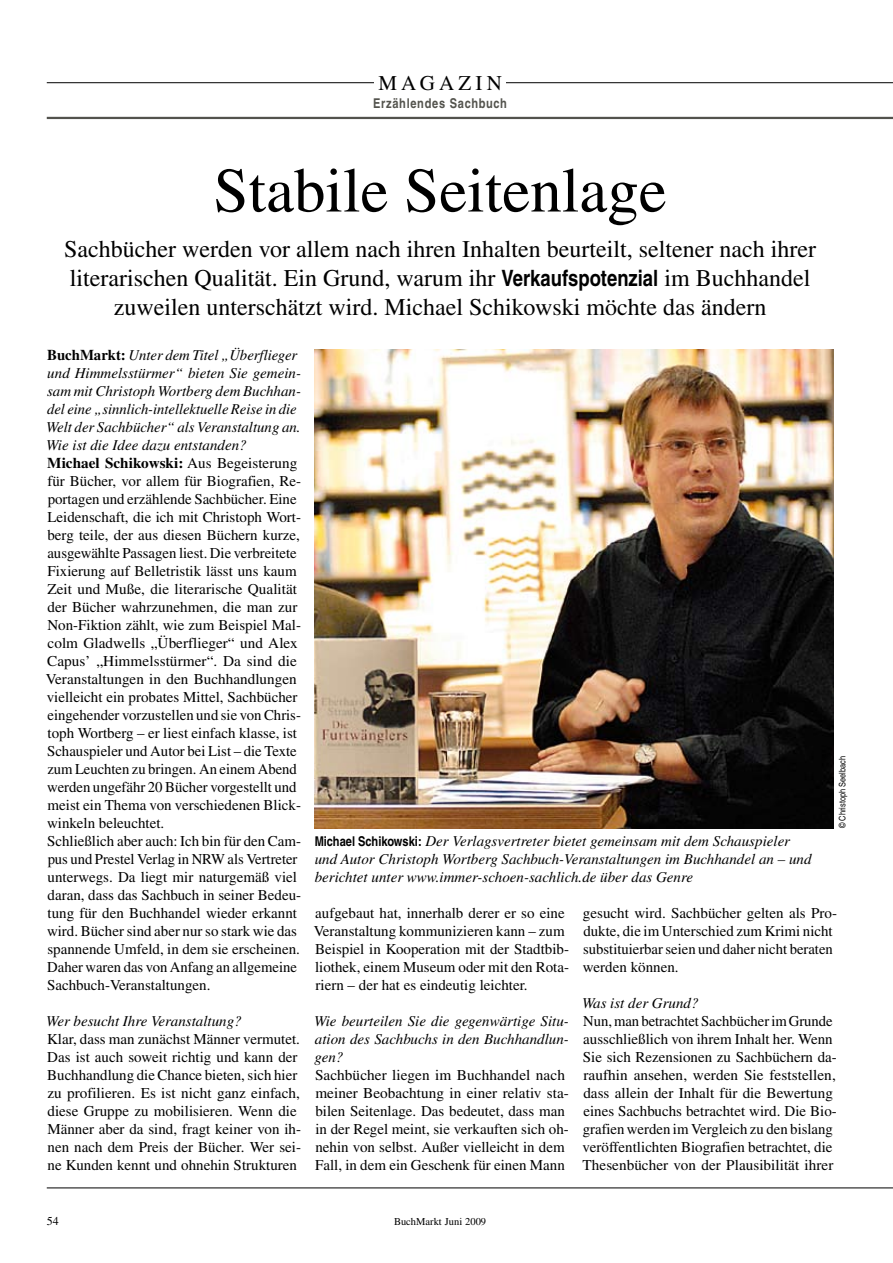
<style>
.page{position:relative;width:893px;height:1263px;background:#fff}
.page>*{position:absolute;margin:0;border:0;box-sizing:border-box;transform-origin:0 0}
.t1{font:63px "Times";color:#000}
.t2{font:24px/28.8px "Times";color:#000;text-align:center}
.t3{font:21px "Times";letter-spacing:.2em;color:#000}
.t4{font:15px/18px "Times";color:#000}
.t5{font:italic 15px/18px "Times";color:#000;text-align:justify}
.t6{font:700 condensed 13.5px "Helvetica";letter-spacing:.05em;color:#53534d}
.t7{font:12px "Times";color:#000}
.t8{font:10.5px "Times";color:#000}
.t9{font:condensed 9px "Helvetica";color:#000}
.s1{font-family:"Helvetica";font-weight:700;font-stretch:condensed;font-size:22.5px}
.s2{font-weight:700}
.s3{font-style:italic}
.s4{font-family:"Helvetica";font-weight:700;font-style:normal;font-stretch:condensed;font-size:13.5px}
</style>
<div class="page">
<hr style="left:47px;top:1188px;width:846px;height:1px;background:#000">
<hr style="left:47px;top:117px;width:846px;height:2px;background:#53534d">
<hr style="left:47px;top:82px;width:846px;height:1px;background:#000">
<div style="left:374px;top:76px;width:132px;height:17px;background:#fff"></div>
<img style="left:315px;top:350px;width:518px;height:478px">
<h3 class="t3" style="left:378px;top:71px;width:125px">m agazin</h3>
<p class="t6" style="left:373px;top:95px;width:135px">Erzählendes Sachbuch</p>
<h1 class="t1" style="left:213px;top:155px;width:455px">Stabile Seitenlage</h1>
<h2 class="t2" style="left:64px;top:235px;width:753px">Sachbücher werden vor allem nach ihren Inhalten beurteilt, seltener nach ihrer literarischen Qualität. Ein Grund, warum ihr <span class="s1">Verkaufspotenzial</span> im Buchhandel zuweilen unterschätzt wird. Michael Schikowski möchte das ändern</h2>
<p class="t4" style="left:46px;top:346px;width:257px"><span class="s2">BuchMarkt:</span> <span class="s3">Unter dem Titel „Überflieger und Himmelsstürmer“ bieten Sie gemein&shy;sam mit Christoph Wortberg dem Buchhan&shy;del eine „sinnlich-intellektuelle Reise in die Welt der Sachbücher“ als Veranstaltung an.<br>Wie ist die Idee dazu entstanden?<br></span><span class="s2">Michael Schikowski:</span> Aus Begeisterung für Bücher, vor allem für Biografien, Re&shy;portagen und erzählende Sachbücher. Eine Leidenschaft, die ich mit Christoph Wort&shy;berg teile, der aus diesen Büchern kurze, ausgewählte Passagen liest. Die verbreitete Fixierung auf Belletristik lässt uns kaum Zeit und Muße, die literarische Qualität der Bücher wahrzunehmen, die man zur Non-Fiktion zählt, wie zum Beispiel Mal&shy;colm Gladwells „Überflieger“ und Alex Capus’ „Himmelsstürmer“. Da sind die Veranstaltungen in den Buchhandlungen vielleicht ein probates Mittel, Sachbücher eingehender vorzustellen und sie von Chris&shy;toph Wortberg – er liest einfach klasse, ist Schauspieler und Autor bei List – die Texte zum Leuchten zu bringen. An einem Abend werden ungefähr 20 Bücher vorgestellt und meist ein Thema von verschiedenen Blick&shy;winkeln beleuchtet.<br>Schließlich aber auch: Ich bin für den Cam&shy;pus und Prestel Verlag in NRW als Vertreter unterwegs. Da liegt mir naturgemäß viel daran, dass das Sachbuch in seiner Bedeu&shy;tung für den Buchhandel wieder erkannt wird. Bücher sind aber nur so stark wie das spannende Umfeld, in dem sie erscheinen.<br>Daher waren das von Anfang an allgemeine Sachbuch-Veranstaltungen.</p>
<p class="t5" style="left:46px;top:1012px;width:197px">Wer besucht Ihre Veranstaltung?</p>
<p class="t4" style="left:47px;top:1030px;width:256px">Klar, dass man zunächst Männer vermutet.<br>Das ist auch soweit richtig und kann der Buchhandlung die Chance bieten, sich hier zu profilieren. Es ist nicht ganz einfach, diese Gruppe zu mobilisieren. Wenn die Männer aber da sind, fragt keiner von ih&shy;nen nach dem Preis der Bücher. Wer sei&shy;ne Kunden kennt und ohnehin Strukturen</p>
<p class="t5" style="left:315px;top:832px;width:498px;text-align:left"><span class="s4">Michael Schikowski:</span> Der Verlagsvertreter bietet gemeinsam mit dem Schauspieler und Autor Christoph Wortberg Sachbuch-Veranstaltungen im Buchhandel an – und berichtet unter www.immer-schoen-sachlich.de über das Genre</p>
<p class="t9" style="left:837px;top:828px;width:74px;rotate:-90deg">© Christoph Seelbach</p>
<p class="t4" style="left:314px;top:904px;width:257px">aufgebaut hat, innerhalb derer er so eine Veranstaltung kommunizieren kann – zum Beispiel in Kooperation mit der Stadtbib&shy;liothek, einem Museum oder mit den Rota&shy;riern – der hat es eindeutig leichter.</p>
<p class="t5" style="left:314px;top:1012px;width:256px">Wie beurteilen Sie die gegenwärtige Situ&shy;ation des Sachbuchs in den Buchhandlun&shy;gen?</p>
<p class="t4" style="left:315px;top:1066px;width:255px">Sachbücher liegen im Buchhandel nach meiner Beobachtung in einer relativ sta&shy;bilen Seitenlage. Das bedeutet, dass man in der Regel meint, sie verkauften sich oh&shy;nehin von selbst. Außer vielleicht in dem Fall, in dem ein Geschenk für einen Mann</p>
<p class="t4" style="left:583px;top:904px;width:256px">gesucht wird. Sachbücher gelten als Pro&shy;dukte, die im Unterschied zum Krimi nicht substituierbar seien und daher nicht beraten werden können.</p>
<p class="t5" style="left:582px;top:994px;width:118px">Was ist der Grund?</p>
<p class="t4" style="left:583px;top:1012px;width:256px">Nun, man betrachtet Sachbücher im Grunde ausschließlich von ihrem Inhalt her. Wenn Sie sich Rezensionen zu Sachbüchern da&shy;raufhin ansehen, werden Sie feststellen, dass allein der Inhalt für die Bewertung eines Sachbuchs betrachtet wird. Die Bio&shy;grafien werden im Vergleich zu den bislang veröffentlichten Biografien betrachtet, die Thesenbücher von der Plausibilität ihrer</p>
<p class="t7" style="left:47px;top:1214px;width:13px">54</p>
<p class="t8" style="left:394px;top:1215px;width:94px">BuchMarkt Juni 2009</p>
</div>
